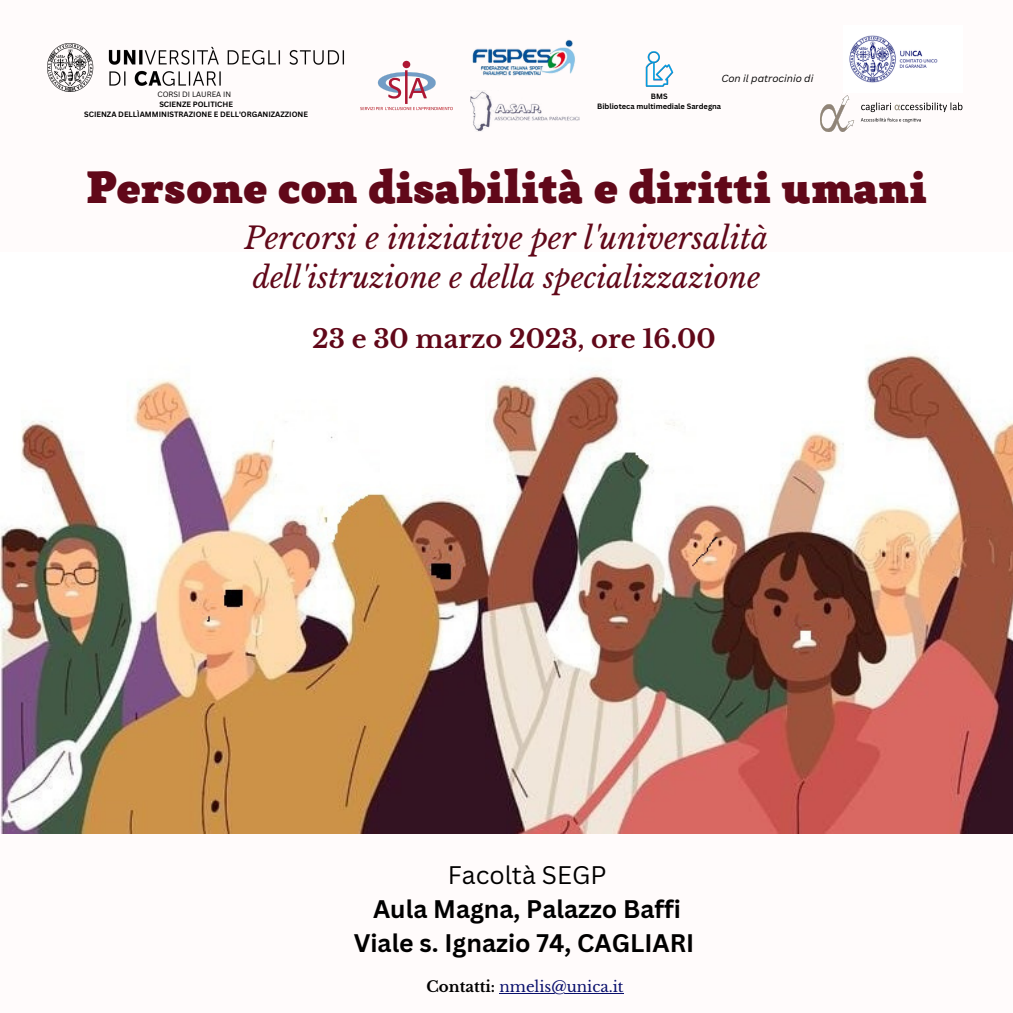
<style>
.page{position:relative;width:1013px;height:1013px;background:#fff}
.page>*{position:absolute;margin:0;border:0;box-sizing:border-box;transform-origin:0 0}
.t1{font:900 47.12px "Anaphora";color:#610819}
.t2{font:italic 30.12px "Libre Baskerville";color:#610819}
.t3{font:italic 29px "Libre Baskerville";color:#610819}
.t4{font:700 25.5px "Libre Baskerville";color:#610819}
.t5{font:700 24.75px/34px "Canva Sans";color:#000;text-align:center}
.t6{font:24.75px "Canva Sans";color:#000}
.t7{font:15px "Libre Baskerville";color:#090f6c}
.t8{font:italic 10px "Canva Sans";color:#000}
.t9{font:700 7.5px/10px "Canva Sans";color:#000;text-align:center}
.t10{font:7.5px "Canva Sans";color:#000}
.s1{font-weight:700;color:#000}
</style>
<div class="page">
<div style="left:0;top:0;width:1012px;height:1012px;background:#fffbfb"></div>
<img style="left:820px;top:96px;width:142px;height:35px">
<img style="left:849px;top:35px;width:89px;height:48px">
<img style="left:361px;top:60px;width:92px;height:51px">
<img style="left:47px;top:43px;width:298px;height:48px">
<img style="left:472px;top:39px;width:103px;height:37px">
<img style="left:645px;top:51px;width:29px;height:36px">
<img style="left:470px;top:91px;width:109px;height:40px">
<img style="left:0;top:354px;width:1012px;height:479px">
<hr style="left:499px;top:993px;width:124px;height:1px;background:#090f6c">
<h3 class="t8" style="left:721px;top:71px;width:93px">Con il patrocinio di</h3>
<p class="t10" style="left:157px;top:89px;width:75px">CORSI DI LAUREA IN</p>
<p class="t9" style="left:84px;top:100px;width:225px">SCIENZE POLITICHE<br>SCIENZA DELLÌAMMINISTRAZIONE E DELL'ORGANIZAZZIONE</p>
<p class="t9" style="left:597px;top:91px;width:125px">BMS<br>Biblioteca multimediale Sardegna</p>
<h1 class="t1" style="left:86px;top:168px;width:842px">Persone con disabilità e diritti umani</h1>
<h2 class="t2" style="left:244px;top:220px;width:525px">Percorsi e iniziative per l'universalità</h2>
<h3 class="t3" style="left:253px;top:259px;width:509px">dell'istruzione e della specializzazione</h3>
<h3 class="t4" style="left:312px;top:323px;width:405px">23 e 30 marzo 2023, ore 16.00</h3>
<h3 class="t6" style="left:448px;top:857px;width:160px">Facoltà SEGP</h3>
<h3 class="t5" style="left:354px;top:891px;width:342px">Aula Magna, Palazzo Baffi<br>Viale s. Ignazio 74, CAGLIARI</h3>
<h3 class="t7" style="left:426px;top:977px;width:198px"><span class="s1">Contatti:</span> nmelis@unica.it</h3>
</div>
